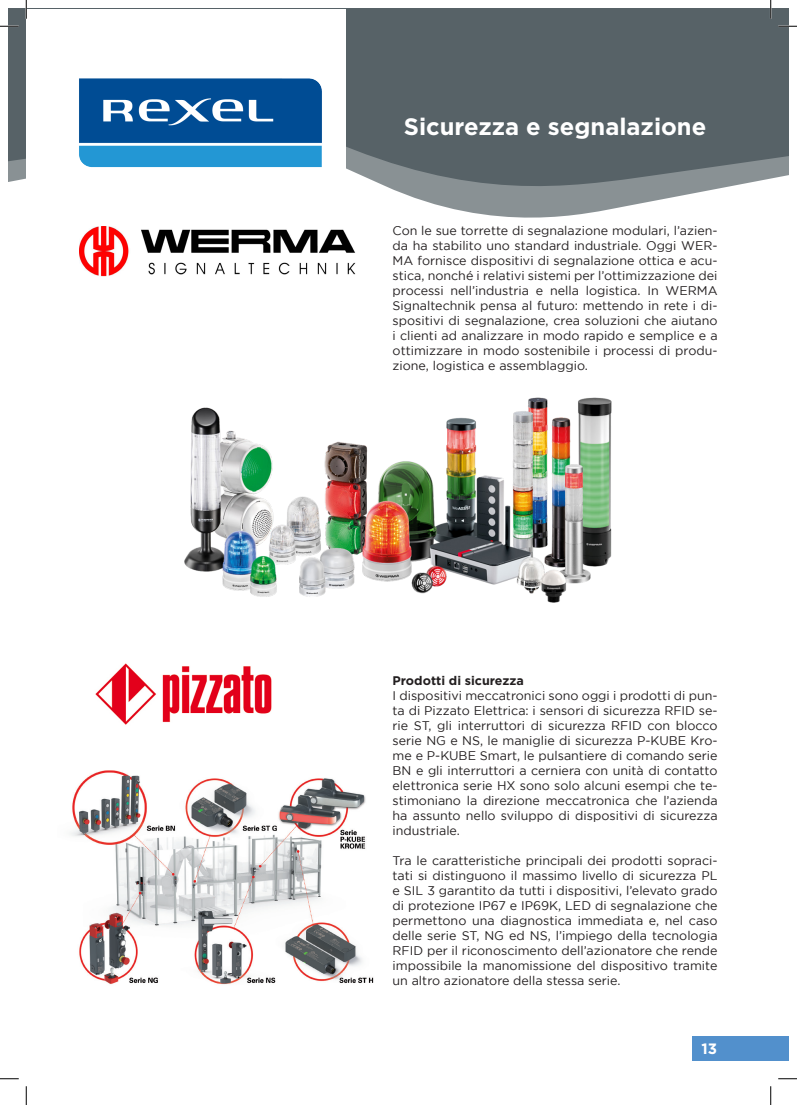
<style>
.page{position:relative;width:797px;height:1105px;background:#fff}
.page>*{position:absolute;margin:0;border:0;box-sizing:border-box;transform-origin:0 0}
.t1{font:700 23.75px "Gotham";color:#fff}
.t2{font:700 15px "Gotham";color:#fff}
.t3{font:12.5px/15px "Gotham";color:#231f20;text-align:justify}
.t4{font:700 12.5px "Gotham";color:#231f20}
</style>
<div class="page">
<img style="left:70px;top:770px;width:304px;height:215px">
<svg style="left:431px;top:203px;width:211px;height:15px;fill:#899194"></svg>
<svg style="left:346px;top:9px;width:442px;height:194px;background:#636d72"></svg>
<img style="left:79px;top:78px;width:243px;height:90px">
<img style="left:79px;top:226px;width:277px;height:50px">
<img style="left:184px;top:397px;width:428px;height:206px">
<img style="left:95px;top:663px;width:177px;height:62px">
<div style="left:692px;top:1036px;width:96px;height:25px;background:#5290cc"></div>
<svg style="left:778px;top:25px;width:19px;height:2px"></svg>
<svg style="left:0;top:1078px;width:19px;height:1px"></svg>
<svg style="left:778px;top:1078px;width:19px;height:1px"></svg>
<svg style="left:0;top:0;width:27px;height:182px"></svg>
<svg style="left:25px;top:1086px;width:2px;height:19px"></svg>
<svg style="left:770px;top:0;width:1px;height:19px"></svg>
<svg style="left:770px;top:1086px;width:1px;height:19px"></svg>
<p class="t1" style="left:404px;top:113px;width:304px">Sicurezza e segnalazione</p>
<p class="t3" style="left:392px;top:223px;width:326px">Con le sue torrette di segnalazione modulari, l’azien&shy;da ha stabilito uno standard industriale. Oggi WER-MA fornisce dispositivi di segnalazione ottica e acu&shy;stica, nonché i relativi sistemi per l’ottimizzazione dei processi nell’industria e nella logistica. In WERMA Signaltechnik pensa al futuro: mettendo in rete i di&shy;spositivi di segnalazione, crea soluzioni che aiutano i clienti ad analizzare in modo rapido e semplice e a ottimizzare in modo sostenibile i processi di produ&shy;zione, logistica e assemblaggio.</p>
<p class="t4" style="left:392px;top:673px;width:133px">Prodotti di sicurezza</p>
<p class="t3" style="left:392px;top:687px;width:326px">I dispositivi meccatronici sono oggi i prodotti di pun&shy;ta di Pizzato Elettrica: i sensori di sicurezza RFID se&shy;rie ST, gli interruttori di sicurezza RFID con blocco serie NG e NS, le maniglie di sicurezza P-KUBE Kro&shy;me e P-KUBE Smart, le pulsantiere di comando serie BN e gli interruttori a cerniera con unità di contatto elettronica serie HX sono solo alcuni esempi che te&shy;stimoniano la direzione meccatronica che l’azienda ha assunto nello sviluppo di dispositivi di sicurezza industriale.</p>
<p class="t3" style="left:392px;top:852px;width:326px">Tra le caratteristiche principali dei prodotti sopraci&shy;tati si distinguono il massimo livello di sicurezza PL e SIL 3 garantito da tutti i dispositivi, l’elevato grado di protezione IP67 e IP69K, LED di segnalazione che permettono una diagnostica immediata e, nel caso delle serie ST, NG ed NS, l’impiego della tecnologia RFID per il riconoscimento dell’azionatore che rende impossibile la manomissione del dispositivo tramite un altro azionatore della stessa serie.</p>
<p class="t2" style="left:701px;top:1040px;width:17px">13</p>
</div>
